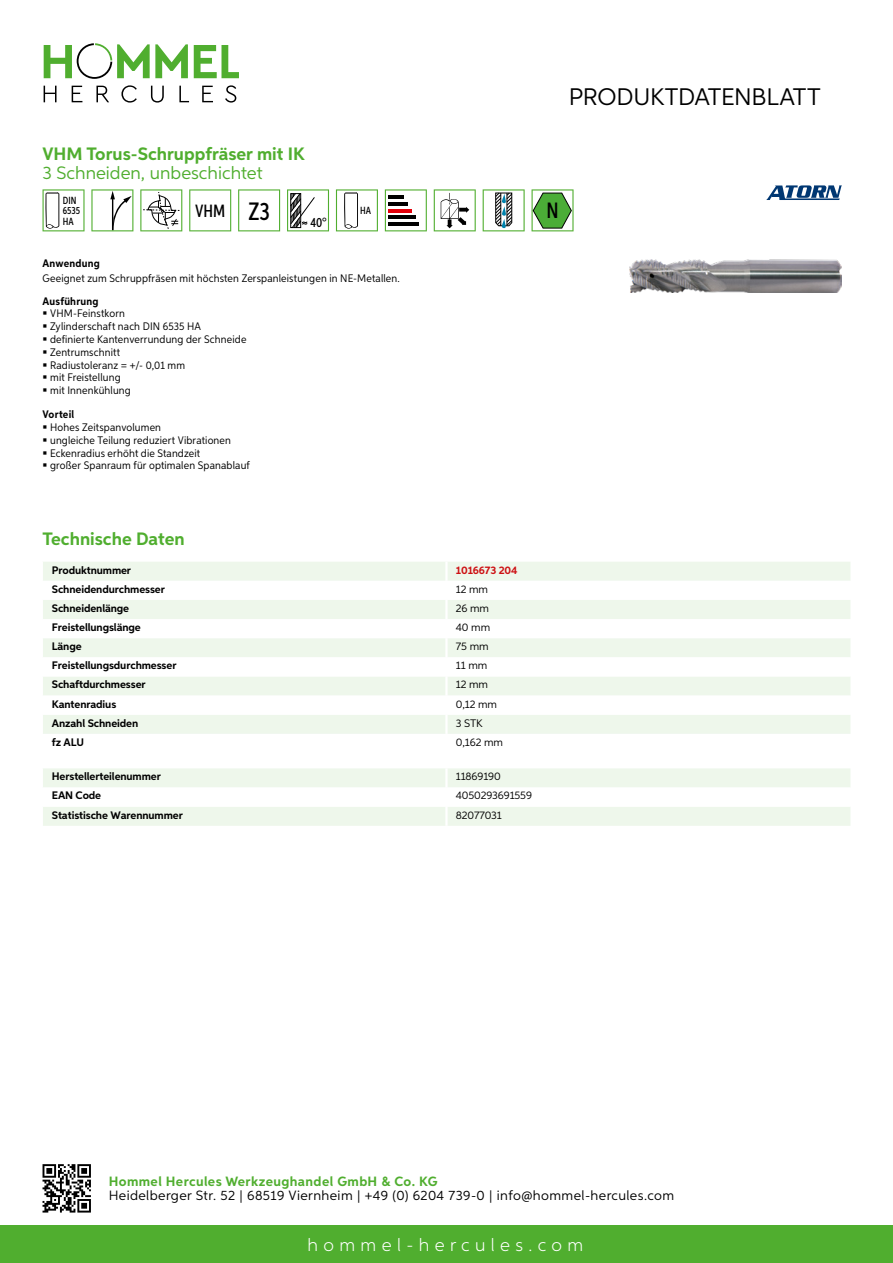
<style>
.page{position:relative;width:893px;height:1263px;background:#fff}
.page>*{position:absolute;margin:0;border:0;box-sizing:border-box;transform-origin:0 0}
.t1{font:24px "Aspira";letter-spacing:-.01em;color:#000}
.t2{font:500 22.2px "Aspira XX Nar";color:#000}
.t3{font:700 18px "Aspira";color:#50ae2f}
.t4{font:18px "Aspira";color:#50ae2f}
.t5{font:300 18px "Aspira";letter-spacing:.3em;color:#fff}
.t6{font:500 17.85px "Aspira XX Nar";color:#000}
.t7{font:13.5px "Aspira";letter-spacing:.03em;color:#000}
.t8{font:700 13.5px "Aspira";letter-spacing:.03em;color:#50ae2f}
.t9{font:500 13.35px "Aspira XX Nar";color:#000}
.t10{font:10.95px/12.8px "Aspira Nar";letter-spacing:.015em;color:#000}
.t11{font:700 10.95px "Aspira";letter-spacing:-.01em;color:#000}
.t12{font:10.95px "Aspira";letter-spacing:-.01em;color:#000}
.t13{font:700 10.95px "Aspira Nar";letter-spacing:.02em;color:#000}
.t14{font:700 10.95px "Aspira";letter-spacing:-.01em;color:#cd1013}
.t15{font:500 10.35px/10.4px "Aspira XX Nar";color:#000}
.s1{font-size:25.2px}
</style>
<div class="page">
<div style="left:0;top:1226px;width:893px;height:37px;background:#50ae2f"></div>
<svg style="left:43px;top:1164px;width:48px;height:48px"></svg>
<svg style="left:194px;top:45px;width:45px;height:33px"></svg>
<svg style="left:44px;top:43px;width:144px;height:36px"></svg>
<svg style="left:44px;top:86px;width:13px;height:16px"></svg>
<svg style="left:72px;top:86px;width:10px;height:16px"></svg>
<svg style="left:96px;top:86px;width:13px;height:16px"></svg>
<svg style="left:121px;top:85px;width:16px;height:18px"></svg>
<svg style="left:151px;top:86px;width:13px;height:17px"></svg>
<svg style="left:179px;top:86px;width:10px;height:16px"></svg>
<svg style="left:202px;top:86px;width:11px;height:16px"></svg>
<svg style="left:225px;top:85px;width:11px;height:18px"></svg>
<div style="left:43px;top:562px;width:807px;height:19px;background:#eef7eb"></div>
<svg style="left:43px;top:600px;width:807px;height:134px;fill:#eef7eb"></svg>
<hr style="left:445px;top:562px;width:3px;height:19px;background:#fff">
<hr style="left:445px;top:600px;width:3px;height:19px;background:#fff">
<hr style="left:445px;top:619px;width:3px;height:19px;background:#fff">
<hr style="left:445px;top:638px;width:3px;height:19px;background:#fff">
<hr style="left:445px;top:657px;width:3px;height:19px;background:#fff">
<hr style="left:445px;top:676px;width:3px;height:20px;background:#fff">
<hr style="left:445px;top:696px;width:3px;height:19px;background:#fff">
<hr style="left:445px;top:715px;width:3px;height:19px;background:#fff">
<svg style="left:43px;top:768px;width:807px;height:58px"></svg>
<hr style="left:445px;top:807px;width:3px;height:19px;background:#fff">
<svg style="left:43px;top:189px;width:42px;height:42px"></svg>
<svg style="left:91px;top:189px;width:42px;height:42px"></svg>
<svg style="left:140px;top:189px;width:42px;height:42px"></svg>
<svg style="left:189px;top:189px;width:42px;height:42px"></svg>
<svg style="left:238px;top:189px;width:42px;height:42px"></svg>
<svg style="left:287px;top:189px;width:42px;height:42px"></svg>
<svg style="left:336px;top:189px;width:42px;height:42px"></svg>
<svg style="left:385px;top:189px;width:42px;height:42px"></svg>
<hr style="left:388px;top:196px;width:16px;height:3px;background:#000">
<hr style="left:388px;top:202px;width:20px;height:4px;background:#000">
<hr style="left:388px;top:209px;width:23px;height:3px;background:#e3000b">
<hr style="left:388px;top:216px;width:27px;height:3px;background:#000">
<hr style="left:388px;top:222px;width:31px;height:4px;background:#000">
<svg style="left:434px;top:189px;width:42px;height:42px"></svg>
<svg style="left:483px;top:189px;width:42px;height:42px"></svg>
<svg style="left:532px;top:189px;width:42px;height:42px"></svg>
<img style="left:629px;top:259px;width:213px;height:34px">
<svg style="left:766px;top:185px;width:76px;height:15px"></svg>
<h1 class="t1" style="left:569px;top:82px;width:253px">Produktdatenblatt</h1>
<h3 class="t3" style="left:43px;top:142px;width:264px">VHM Torus-Schruppfräser mit IK</h3>
<h3 class="t4" style="left:43px;top:162px;width:222px">3 Schneiden, unbeschichtet</h3>
<p class="t15" style="left:63px;top:195px;width:19px">DIN<br>6535<br>HA</p>
<h3 class="t6" style="left:195px;top:200px;width:76px">VHM <span class="s1">Z3</span></h3>
<p class="t9" style="left:310px;top:215px;width:18px">40°</p>
<p class="t15" style="left:360px;top:205px;width:12px">HA</p>
<h2 class="t2" style="left:546px;top:197px;width:14px">N</h2>
<p class="t13" style="left:43px;top:257px;width:59px">Anwendung</p>
<p class="t10" style="left:43px;top:272px;width:359px">Geeignet zum Schruppfräsen mit höchsten Zerspanleistungen in NE-Metallen.</p>
<p class="t13" style="left:43px;top:294px;width:58px">Ausführung</p>
<p class="t10" style="left:50px;top:307px;width:198px">VHM-Feinstkorn<br>Zylinderschaft nach DIN 6535 HA definierte Kantenverrundung der Schneide<br>Zentrumschnitt<br>Radiustoleranz = +/- 0,01 mm<br>mit Freistellung<br>mit Innenkühlung</p>
<p class="t13" style="left:43px;top:408px;width:33px">Vorteil</p>
<p class="t10" style="left:50px;top:421px;width:201px">Hohes Zeitspanvolumen<br>ungleiche Teilung reduziert Vibrationen Eckenradius erhöht die Standzeit<br>großer Spanraum für optimalen Spanablauf</p>
<h3 class="t3" style="left:43px;top:527px;width:144px">Technische Daten</h3>
<p class="t11" style="left:52px;top:563px;width:81px">Produktnummer</p>
<p class="t14" style="left:456px;top:563px;width:63px">1016673 204</p>
<p class="t11" style="left:52px;top:582px;width:115px">Schneidendurchmesser</p>
<p class="t12" style="left:456px;top:582px;width:34px">12 mm</p>
<p class="t11" style="left:52px;top:601px;width:79px">Schneidenlänge</p>
<p class="t12" style="left:456px;top:601px;width:35px">26 mm</p>
<p class="t11" style="left:52px;top:620px;width:90px">Freistellungslänge</p>
<p class="t12" style="left:456px;top:620px;width:36px">40 mm</p>
<p class="t11" style="left:52px;top:640px;width:31px">Länge</p>
<p class="t12" style="left:456px;top:640px;width:34px">75 mm</p>
<p class="t11" style="left:52px;top:659px;width:126px">Freistellungsdurchmesser</p>
<p class="t12" style="left:456px;top:659px;width:33px">11 mm</p>
<p class="t11" style="left:52px;top:678px;width:95px">Schaftdurchmesser</p>
<p class="t12" style="left:456px;top:678px;width:34px">12 mm</p>
<p class="t11" style="left:52px;top:697px;width:66px">Kantenradius</p>
<p class="t12" style="left:456px;top:697px;width:43px">0,12 mm</p>
<p class="t11" style="left:52px;top:716px;width:88px">Anzahl Schneiden</p>
<p class="t12" style="left:456px;top:716px;width:22px">3 STK</p>
<p class="t11" style="left:52px;top:735px;width:34px">fz ALU</p>
<p class="t12" style="left:456px;top:735px;width:49px">0,162 mm</p>
<p class="t11" style="left:52px;top:770px;width:111px">Herstellerteilenummer</p>
<p class="t12" style="left:456px;top:770px;width:46px">11869190</p>
<p class="t11" style="left:52px;top:789px;width:51px">EAN Code</p>
<p class="t12" style="left:456px;top:789px;width:78px">4050293691559</p>
<p class="t11" style="left:52px;top:808px;width:132px">Statistische Warennummer</p>
<p class="t12" style="left:456px;top:808px;width:48px">82077031</p>
<p class="t8" style="left:109px;top:1172px;width:330px">Hommel Hercules Werkzeughandel GmbH &amp; Co. KG</p>
<p class="t7" style="left:109px;top:1187px;width:567px">Heidelberger Str. 52 | 68519 Viernheim | +49 (0) 6204 739-0 | info@hommel-hercules.com</p>
<h3 class="t5" style="left:307px;top:1234px;width:277px">hommel-hercules.com</h3>
</div>
